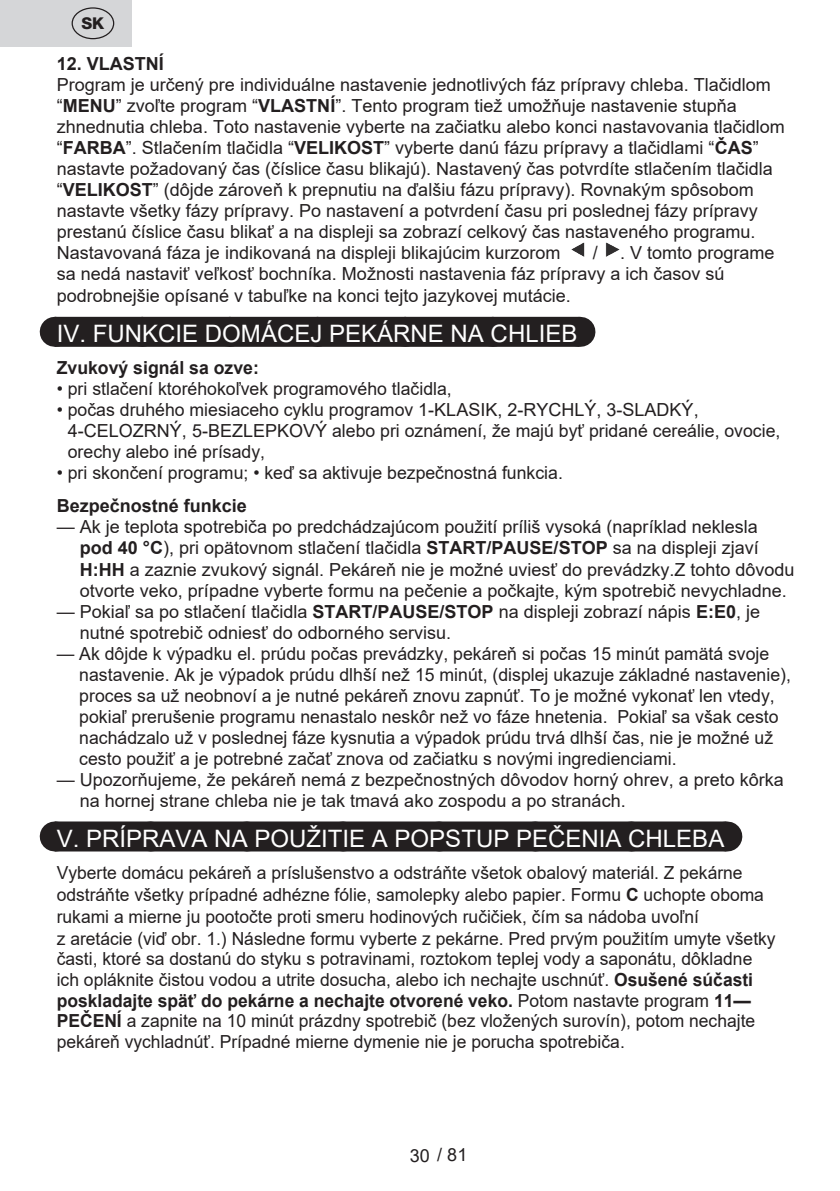
<style>
.page{position:relative;width:840px;height:1191px;background:#fff}
.page>*{position:absolute;margin:0;border:0;box-sizing:border-box;transform-origin:0 0}
.t1{font:24px "Arial";color:#fff}
.t2{font:18px/21px "Arial";color:#231f20}
.t3{font:700 18px "Arial";color:#231f20}
.t4{font:800 16.2px "Helvetica Neue OT";color:#231f20}
.s1{font-weight:700}
</style>
<div class="page">
<div style="left:55px;top:317px;width:524px;height:30px;background:#231f20"></div>
<svg style="left:143px;top:346px;width:392px;height:1px"></svg>
<hr style="left:579px;top:317px;width:1px;height:30px;background:#231f20">
<div style="left:55px;top:821px;width:671px;height:30px;background:#231f20"></div>
<svg style="left:151px;top:821px;width:527px;height:1px"></svg>
<hr style="left:726px;top:821px;width:1px;height:30px;background:#231f20">
<img style="left:571px;top:242px;width:14px;height:15px">
<img style="left:605px;top:242px;width:15px;height:15px">
<div style="left:0;top:0;width:131px;height:47px;background:#d5d6d8"></div>
<div style="left:72px;top:7px;width:42px;height:32px;border:1px solid #231f20;border-radius:50%"></div>
<p class="t4" style="left:81px;top:14px;width:24px">SK</p>
<p class="t3" style="left:57px;top:51px;width:109px">12. VLASTNÍ</p>
<p class="t2" style="left:57px;top:74px;width:729px">Program je určený pre individuálne nastavenie jednotlivých fáz prípravy chleba. Tlačidlom “<span class="s1">MENU</span>” zvoľte program “<span class="s1">VLASTNÍ</span>”. Tento program tiež umožňuje nastavenie stupňa zhnednutia chleba. Toto nastavenie vyberte na začiatku alebo konci nastavovania tlačidlom “<span class="s1">FARBA</span>”. Stlačením tlačidla “<span class="s1">VELIKOST</span>” vyberte danú fázu prípravy a tlačidlami “<span class="s1">ČAS</span>” nastavte požadovaný čas (číslice času blikajú). Nastavený čas potvrdíte stlačením tlačidla “<span class="s1">VELIKOST</span>” (dôjde zároveň k prepnutiu na ďalšiu fázu prípravy). Rovnakým spôsobom nastavte všetky fázy prípravy. Po nastavení a potvrdení času pri poslednej fázy prípravy prestanú číslice času blikať a na displeji sa zobrazí celkový čas nastaveného programu.<br>Nastavovaná fáza je indikovaná na displeji blikajúcim kurzorom</p>
<p class="t2" style="left:57px;top:242px;width:718px;line-height:21.6px;text-indent:536px">/ . V tomto programe sa nedá nastaviť veľkosť bochníka. Možnosti nastavenia fáz prípravy a ich časov sú podrobnejšie opísané v tabuľke na konci tejto jazykovej mutácie.</p>
<h1 class="t1" style="left:57px;top:317px;width:522px">IV. FUNKCIE DOMÁCEJ PEKÁRNE NA CHLIEB</h1>
<p class="t3" style="left:57px;top:355px;width:203px">Zvukový signál sa ozve:</p>
<p class="t2" style="left:57px;top:378px;width:396px">• pri stlačení ktoréhokoľvek programového tlačidla,</p>
<p class="t2" style="left:68px;top:399px;width:713px;text-indent:-11px">• počas druhého miesiaceho cyklu programov 1-KLASIK, 2-RYCHLÝ, 3-SLADKÝ,<br>4-CELOZRNÝ, 5-BEZLEPKOVÝ alebo pri oznámení, že majú byť pridané cereálie, ovocie, orechy alebo iné prísady,</p>
<p class="t2" style="left:57px;top:462px;width:507px">• pri skončení programu; • keď sa aktivuje bezpečnostná funkcia.</p>
<p class="t3" style="left:57px;top:493px;width:192px">Bezpečnostné funkcie</p>
<p class="t2" style="left:80px;top:516px;width:716px;text-indent:-23px">— Ak je teplota spotrebiča po predchádzajúcom použití príliš vysoká (napríklad neklesla <span class="s1">pod 40 °C</span>), pri opätovnom stlačení tlačidla <span class="s1">START/PAUSE/STOP</span> sa na displeji zjaví <span class="s1">H:HH</span> a zaznie zvukový signál. Pekáreň nie je možné uviesť do prevádzky.Z tohto dôvodu otvorte veko, prípadne vyberte formu na pečenie a počkajte, kým spotrebič nevychladne.</p>
<p class="t2" style="left:80px;top:600px;width:681px;text-indent:-23px">— Pokiaľ sa po stlačení tlačidla <span class="s1">START/PAUSE/STOP</span> na displeji zobrazí nápis <span class="s1">E:E0</span>, je nutné spotrebič odniesť do odborného servisu.</p>
<p class="t2" style="left:79px;top:642px;width:712px;text-indent:-23px">— Ak dôjde k výpadku el. prúdu počas prevádzky, pekáreň si počas 15 minút pamätá svoje nastavenie. Ak je výpadok prúdu dlhší než 15 minút, (displej ukazuje základné nastavenie), proces sa už neobnoví a je nutné pekáreň znovu zapnúť. To je možné vykonať len vtedy, pokiaľ prerušenie programu nenastalo neskôr než vo fáze hnetenia. Pokiaľ sa však cesto nachádzalo už v poslednej fáze kysnutia a výpadok prúdu trvá dlhší čas, nie je možné už cesto použiť a je potrebné začať znova od začiatku s novými ingredienciami.</p>
<p class="t2" style="left:80px;top:768px;width:705px;text-indent:-23px">— Upozorňujeme, že pekáreň nemá z bezpečnostných dôvodov horný ohrev, a preto kôrka na hornej strane chleba nie je tak tmavá ako zospodu a po stranách.</p>
<h1 class="t1" style="left:57px;top:821px;width:668px">V. PRÍPRAVA NA POUŽITIE A POPSTUP PEČENIA CHLEBA</h1>
<p class="t2" style="left:57px;top:861px;width:720px">Vyberte domácu pekáreň a príslušenstvo a odstráňte všetok obalový materiál. Z pekárne odstráňte všetky prípadné adhézne fólie, samolepky alebo papier. Formu <span class="s1">C</span> uchopte oboma rukami a mierne ju pootočte proti smeru hodinových ručičiek, čím sa nádoba uvoľní<br>z aretácie (viď obr. 1.) Následne formu vyberte z pekárne. Pred prvým použitím umyte všetky časti, ktoré sa dostanú do styku s potravinami, roztokom teplej vody a saponátu, dôkladne ich opláknite čistou vodou a utrite dosucha, alebo ich nechajte uschnúť. <span class="s1">Osušené súčasti poskladajte späť do pekárne a nechajte otvorené veko.</span> Potom nastavte program <span class="s1">11— PEČENÍ</span> a zapnite na 10 minút prázdny spotrebič (bez vložených surovín), potom nechajte pekáreň vychladnúť. Prípadné mierne dymenie nie je porucha spotrebiča.</p>
<p class="t2" style="left:410px;top:1144px;width:59px">30 / 81</p>
</div>
